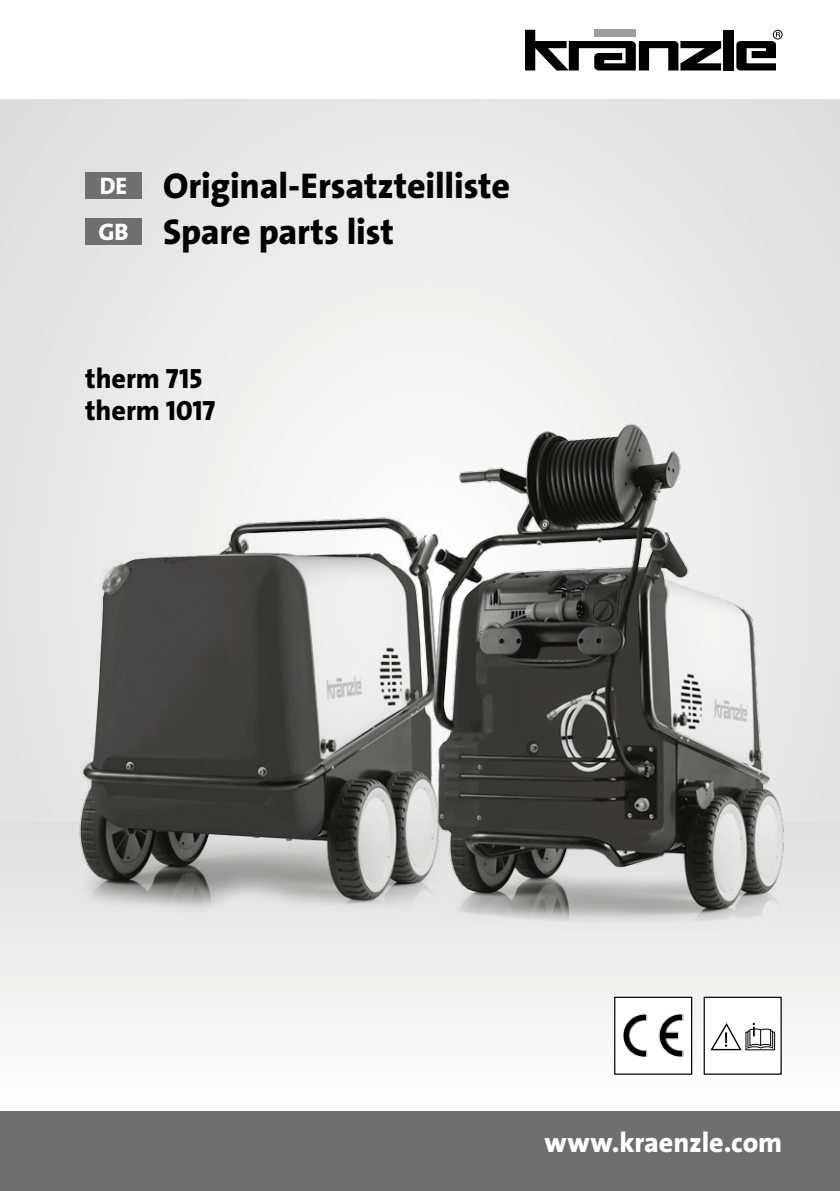
<style>
.page{position:relative;width:840px;height:1191px;background:#fff}
.page>*{position:absolute;margin:0;border:0;box-sizing:border-box;transform-origin:0 0}
.t1{font:36px/46px "The Sans LP8 Ex Bld";letter-spacing:-.005em;color:#000}
.t2{font:28px/32px "The Sans LP8 Ex Bld";color:#000}
.t3{font:28px "The Sans LP8 Ex Bld";letter-spacing:-.005em;color:#fff}
.t4{font:24px/45.8px "The Sans LP8 Ex Bld";color:#fff}
</style>
<div class="page">
<div style="left:0;top:99px;width:839px;height:1092px;background:#e9e9e9"></div>
<div style="left:0;top:996px;width:839px;height:115px;background:#f9f9f9"></div>
<svg style="left:525px;top:30px;width:195px;height:40px"></svg>
<div style="left:722px;top:30px;width:11px;height:40px;background:#000"></div>
<div style="left:772px;top:30px;width:10px;height:9px;border:1px solid #000;border-radius:50%"></div>
<svg style="left:736px;top:32px;width:43px;height:38px"></svg>
<div style="left:0;top:1111px;width:839px;height:80px;background:#706f6f"></div>
<div style="left:614px;top:997px;width:77px;height:77px;background:#fff"></div>
<div style="left:613px;top:996px;width:78px;height:78px;border:1px solid #000"></div>
<img style="left:623px;top:1014px;width:60px;height:43px">
<div style="left:703px;top:997px;width:77px;height:77px;background:#fff"></div>
<div style="left:703px;top:996px;width:78px;height:78px;border:1px solid #000"></div>
<div style="left:745px;top:1031px;width:29px;height:19px;border:1px solid #000"></div>
<svg style="left:710px;top:1023px;width:62px;height:28px"></svg>
<div style="left:85px;top:172px;width:57px;height:26px;background:#706f6f"></div>
<div style="left:85px;top:218px;width:57px;height:26px;background:#706f6f"></div>
<img style="left:79px;top:485px;width:342px;height:424px">
<img style="left:421px;top:413px;width:363px;height:509px">
<p class="t4" style="left:98px;top:163px;width:32px">DE<br>GB</p>
<p class="t1" style="left:163px;top:163px;width:348px">Original-Ersatzteilliste<br>Spare parts list</p>
<p class="t2" style="left:85px;top:363px;width:132px">therm 715 therm 1017</p>
<p class="t3" style="left:544px;top:1124px;width:239px">www.kraenzle.com</p>
</div>
